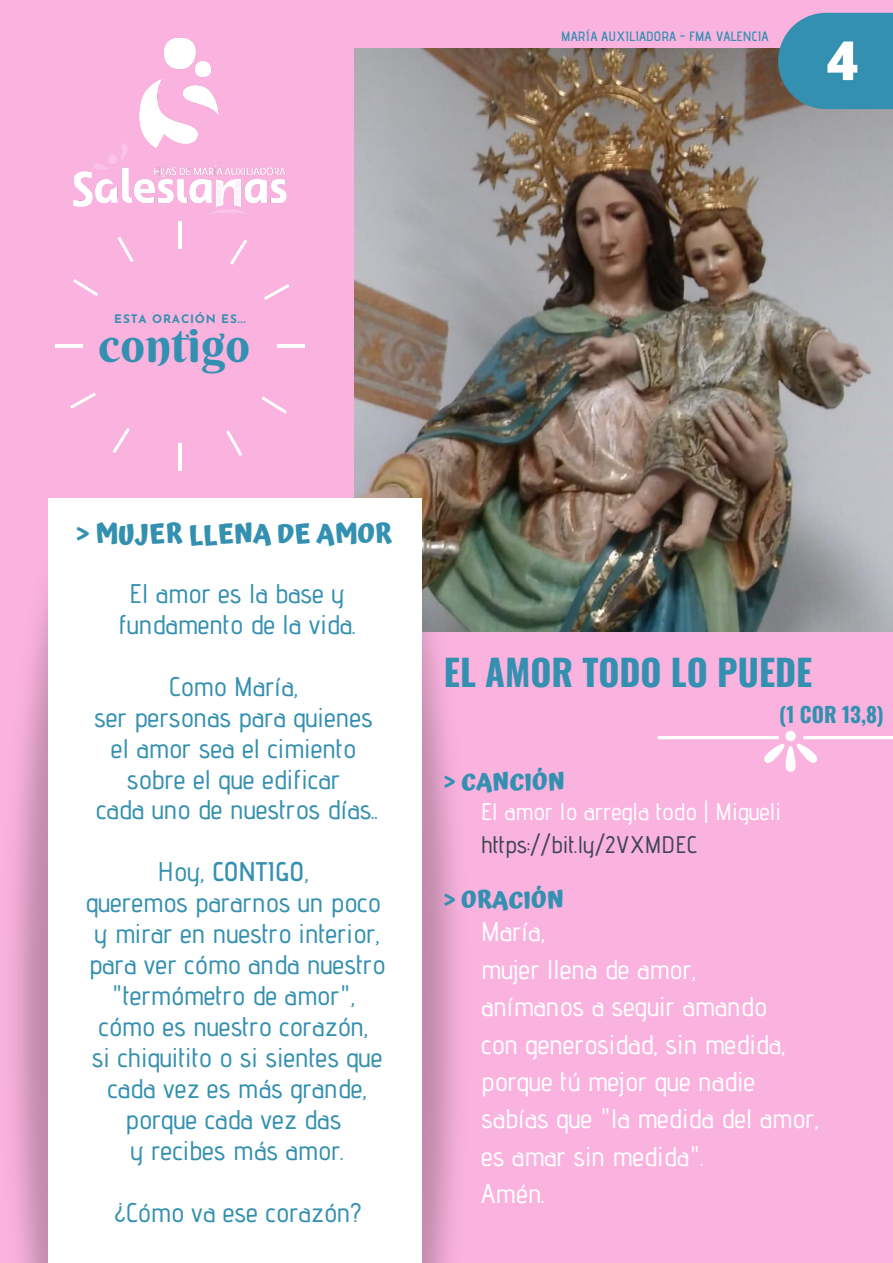
<style>
.page{position:relative;width:893px;height:1263px;background:#fab3df}
.page>*{position:absolute;margin:0;border:0;box-sizing:border-box;transform-origin:0 0}
.t1{font:800 54px "Open Sans";color:#fff}
.t2{font:48.07px "Berkshire Swash";color:#3490b0}
.t3{font:800 42px "Open Sans";color:#fff}
.t4{font:700 36px "Oswald";color:#3490b0}
.t5{font:500 27px/31px "Advent Pro";color:#3490b0;text-align:center}
.t6{font:500 27px/37.4px "Advent Pro";color:#fff}
.t7{font:700 27px "Atma";color:#3490b0}
.t8{font:500 24px "Advent Pro";color:#fff}
.t9{font:500 24px "Advent Pro";color:#3f4652}
.t10{font:700 24px "Atma";color:#3490b0}
.t11{font:700 21px "Oswald";color:#3490b0}
.t12{font:600 13.5px "Advent Pro";color:#3490b0}
.t13{font:700 11.77px "Josefin Sans";letter-spacing:.075em;color:#3490b0}
.s1{font-size:48px}
.s2{font-weight:600}
</style>
<div class="page">
<img style="left:355px;top:49px;width:538px;height:583px">
<img style="left:324px;top:477px;width:195px;height:786px">
<img style="left:13px;top:498px;width:133px;height:765px">
<div style="left:48px;top:499px;width:373px;height:764px;background:#fff"></div>
<svg style="left:778px;top:13px;width:115px;height:96px"></svg>
<div style="left:785px;top:731px;width:11px;height:10px;background:#fff;border-radius:50%"></div>
<svg style="left:764px;top:736px;width:129px;height:36px"></svg>
<hr style="left:657px;top:736px;width:122px;height:3px;background:#fff;border-radius:2px">
<img style="left:73px;top:37px;width:214px;height:188px">
<hr style="left:178px;top:443px;width:3px;height:28px;background:#fff">
<hr style="left:178px;top:221px;width:3px;height:28px;background:#fff">
<hr style="left:55px;top:345px;width:28px;height:3px;background:#fff">
<hr style="left:277px;top:345px;width:28px;height:3px;background:#fff">
<svg style="left:113px;top:428px;width:17px;height:25px"></svg>
<svg style="left:230px;top:239px;width:17px;height:26px"></svg>
<svg style="left:73px;top:279px;width:25px;height:17px"></svg>
<svg style="left:262px;top:396px;width:25px;height:18px"></svg>
<svg style="left:70px;top:392px;width:26px;height:17px"></svg>
<svg style="left:264px;top:284px;width:26px;height:16px"></svg>
<svg style="left:117px;top:237px;width:17px;height:25px"></svg>
<svg style="left:226px;top:430px;width:16px;height:26px"></svg>
<p class="t12" style="left:561px;top:28px;width:209px">MARÍA AUXILIADORA - FMA VALENCIA</p>
<h1 class="t1" style="left:823px;top:15px;width:33px">8<span class="s1">4</span></h1>
<h3 class="t3" style="left:825px;top:24px;width:26px">1</h3>
<h1 class="t1" style="left:826px;top:22px;width:33px">4</h1>
<p class="t13" style="left:114px;top:314px;width:133px">ESTA ORACIÓN ES...</p>
<h2 class="t2" style="left:98px;top:315px;width:153px">contigo</h2>
<p class="t7" style="left:76px;top:518px;width:318px">&gt; MUJER LLENA DE AMOR</p>
<p class="t5" style="left:119px;top:577px;width:239px">El amor es la base y fundamento de la vida.</p>
<p class="t5" style="left:94px;top:670px;width:286px">Como María,<br>ser personas para quienes el amor sea el cimiento sobre el que edificar<br>cada uno de nuestros días..</p>
<p class="t5" style="left:86px;top:856px;width:301px">Hoy, <span class="s2">CONTIGO</span>,<br>queremos pararnos un poco y mirar en nuestro interior, para ver cómo anda nuestro "termómetro de amor", cómo es nuestro corazón,<br>si chiquitito o si sientes que cada vez es más grande, porque cada vez das<br>y recibes más amor.</p>
<p class="t5" style="left:113px;top:1196px;width:249px">¿Cómo va ese corazón?</p>
<h3 class="t4" style="left:444px;top:644px;width:370px">EL AMOR TODO LO PUEDE</h3>
<p class="t10" style="left:444px;top:767px;width:122px">&gt; CANCIÓN</p>
<p class="t11" style="left:779px;top:698px;width:106px">(1 COR 13,8)</p>
<p class="t8" style="left:481px;top:797px;width:302px">El amor lo arregla todo | Migueli</p>
<p class="t9" style="left:481px;top:830px;width:217px">https://bit.ly/2VXMDEC</p>
<p class="t10" style="left:444px;top:885px;width:121px">&gt; ORACIÓN</p>
<p class="t6" style="left:481px;top:913px;width:339px">María,<br>mujer llena de amor,<br>anímanos a seguir amando<br>con generosidad, sin medida, porque tú mejor que nadie sabías que "la medida del amor, es amar sin medida".<br>Amén.</p>
</div>
